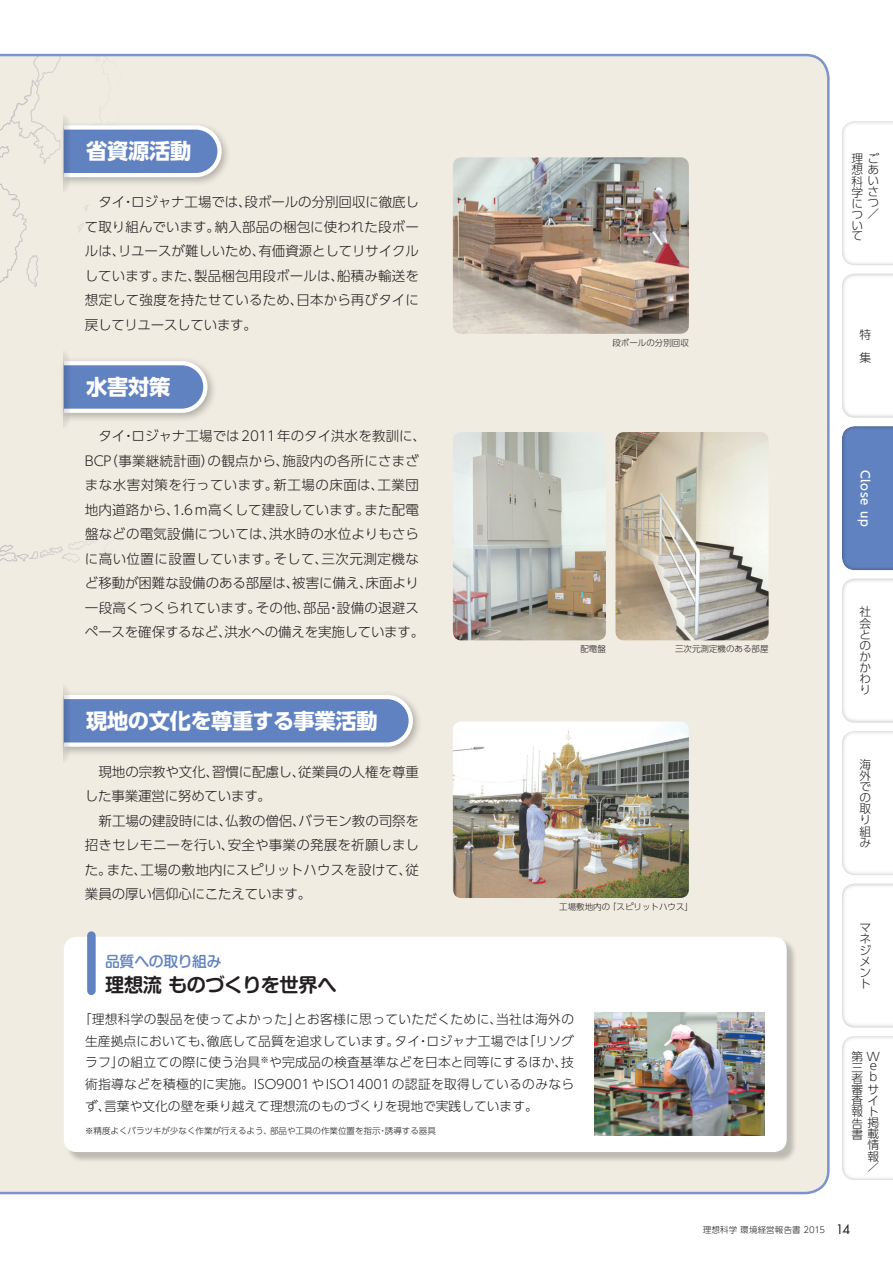
<style>
.page{position:relative;width:893px;height:1263px;background:#fff}
.page>*{position:absolute;margin:0;border:0;box-sizing:border-box;transform-origin:0 0}
.t1{font:700 21.3px "UD Shin Go Pr 6 N";letter-spacing:-.015em;color:#fff}
.t2{font:700 19.2px "Shin M Go Pr 6 N De";letter-spacing:-.015em;color:#231f20}
.t3{font:500 14.85px "Shin M Go Pr 6 N";letter-spacing:-.015em;color:#6182c1}
.t4{font:300 13.5px/24.5px "UD Shin Go Pr 6 N";letter-spacing:.005em;color:#231f20;text-align:justify}
.t5{font:300 12.75px/21.8px "UD Shin Go Pr 6 N";color:#231f20;text-align:justify}
.t6{font:300 11.7px/11.1px "UD Shin Go Pr 6 N";color:#231f20}
.t7{font:500 11.7px "UD Shin Go Pr 6 N";letter-spacing:.06em;color:#fff}
.t8{font:300 10.5px "UD Shin Go Pr 6 N";color:#231f20;scale:1.11 1}
.t9{font:300 8.55px "UD Shin Go Pr 6 N";color:#231f20}
.s1{font-family:"Futura Std";font-weight:400;font-size:12.75px}
</style>
<div class="page">
<div style="left:0;top:54px;width:830px;height:1140px;background:#f1ece2"></div>
<div style="left:59px;top:122px;width:173px;height:65px;background:#231f20;opacity:.3"></div>
<svg style="left:0;top:55px;width:224px;height:269px"></svg>
<div style="left:59px;top:357px;width:159px;height:66px;background:#231f20;opacity:.3"></div>
<svg style="left:60px;top:349px;width:150px;height:81px"></svg>
<div style="left:59px;top:691px;width:364px;height:66px;background:#231f20;opacity:.3"></div>
<svg style="left:60px;top:683px;width:355px;height:81px"></svg>
<img style="left:453px;top:157px;width:236px;height:177px">
<img style="left:453px;top:721px;width:236px;height:177px">
<img style="left:615px;top:432px;width:154px;height:208px">
<img style="left:453px;top:432px;width:153px;height:208px">
<div style="left:65px;top:938px;width:732px;height:225px;background:#231f20;opacity:.25"></div>
<div style="left:64px;top:937px;width:723px;height:215px;background:#fff;border-radius:13px"></div>
<img style="left:595px;top:1012px;width:169px;height:123px">
<div style="left:87px;top:935px;width:9px;height:56px;background:#6182c1"></div>
<div style="left:840px;top:119px;width:53px;height:147px;background:#231f20;opacity:.4"></div>
<div style="left:840px;top:271px;width:53px;height:147px;background:#231f20;opacity:.4"></div>
<div style="left:840px;top:424px;width:53px;height:147px;background:#231f20;opacity:.6"></div>
<div style="left:840px;top:576px;width:53px;height:147px;background:#231f20;opacity:.4"></div>
<div style="left:840px;top:729px;width:53px;height:147px;background:#231f20;opacity:.4"></div>
<div style="left:840px;top:881px;width:53px;height:147px;background:#231f20;opacity:.4"></div>
<div style="left:840px;top:1034px;width:53px;height:147px;background:#231f20;opacity:.4"></div>
<h1 class="t1" style="left:86px;top:134px;width:107px">省資源活動</h1>
<p class="t4" style="left:85px;top:190px;width:336px;text-indent:14px">タイ・ロジャナ工場では、段ボールの分別回収に徹底して取り組んでいます。納入部品の梱包に使われた段ボールは、リユースが難しいため、有価資源としてリサイクルしています。また、製品梱包用段ボールは、船積み輸送を想定して強度を持たせているため、日本から再びタイに戻してリユースしています。</p>
<h1 class="t1" style="left:86px;top:370px;width:86px">水害対策</h1>
<p class="t4" style="left:85px;top:424px;width:342px;text-align:left;text-indent:14px">タイ・ロジャナ工場では2011年のタイ洪水を教訓に、<br>BCP（事業継続計画）の観点から、施設内の各所にさまざまな水害対策を行っています。新工場の床面は、工業団地内道路から、1.6ｍ高くして建設しています。また配電盤などの電気設備については、洪水時の水位よりもさらに高い位置に設置しています。そして、三次元測定機など移動が困難な設備のある部屋は、被害に備え、床面より一段高くつくられています。その他、部品・設備の退避スペースを確保するなど、洪水への備えを実施しています。</p>
<h1 class="t1" style="left:86px;top:703px;width:293px">現地の文化を尊重する事業活動</h1>
<p class="t4" style="left:85px;top:759px;width:336px;text-indent:14px">現地の宗教や文化、習慣に配慮し、従業員の人権を尊重した事業運営に努めています。</p>
<p class="t4" style="left:85px;top:808px;width:336px;text-indent:14px">新工場の建設時には、仏教の僧侶、バラモン教の司祭を招きセレモニーを行い、安全や事業の発展を祈願しました。また、工場の敷地内にスピリットハウスを設けて、従業員の厚い信仰心にこたえています。</p>
<p class="t3" style="left:105px;top:950px;width:133px">品質への取り組み　</p>
<h2 class="t2" style="left:105px;top:969px;width:233px">理想流 ものづくりを世界へ</h2>
<p class="t9" style="left:612px;top:335px;width:78px">段ボールの分別回収</p>
<p class="t9" style="left:580px;top:642px;width:27px">配電盤</p>
<p class="t9" style="left:675px;top:642px;width:95px">三次元測定機のある部屋</p>
<p class="t9" style="left:559px;top:899px;width:135px">工場敷地内の「スピリットハウス」</p>
<p class="t5" style="left:85px;top:1007px;width:491px;text-indent:-6px">「理想科学の製品を使ってよかった」とお客様に思っていただくために、当社は海外の生産拠点においても、徹底して品質を追求しています。タイ・ロジャナ工場では「リソグラフ」の組立ての際に使う治具<sup>※</sup>や完成品の検査基準などを日本と同等にするほか、技術指導などを積極的に実施。ISO9001やISO14001の認証を取得しているのみならず、言葉や文化の壁を乗り越えて理想流のものづくりを現地で実践しています。</p>
<p class="t9" style="left:85px;top:1124px;width:352px">※精度よくバラツキが少なく作業が行えるよう、部品や工具の作業位置を指示・誘導する器具</p>
<p class="t6" style="left:851px;top:152px;width:29px;text-align:justify">理ご想あ科い学さに</p>
<p class="t6" style="left:851px;top:208px;width:29px">つ／い<br>て</p>
<p class="t6" style="left:867px;top:196px;width:12px">つ</p>
<p class="t6" style="left:859px;top:322px;width:13px;line-height:23.1px">特集</p>
<p class="t7" style="left:875px;top:470px;width:59px;rotate:90deg">Close up</p>
<p class="t6" style="left:859px;top:606px;width:13px;text-align:justify">社会とのかかわり</p>
<p class="t6" style="left:859px;top:758px;width:13px">海外での取り組み</p>
<p class="t6" style="left:859px;top:922px;width:13px">マネジメント</p>
<p class="t6" style="left:851px;top:1051px;width:30px;line-height:9.8px;text-align:right">第 W e</p>
<p class="t6" style="left:851px;top:1070px;width:28px;line-height:12.5px;text-align:right">b<br>審サ</p>
<p class="t6" style="left:851px;top:1094px;width:29px;text-align:right">査イ報ト告掲書載情<br>報</p>
<p class="t8" style="left:867px;top:1158px;width:11px">／</p>
<p class="t6" style="left:851px;top:1061px;width:13px">三者</p>
<p class="t9" style="left:703px;top:1223px;width:149px">理想科学 環境経営報告書 2015 <span class="s1">14</span></p>
</div>
